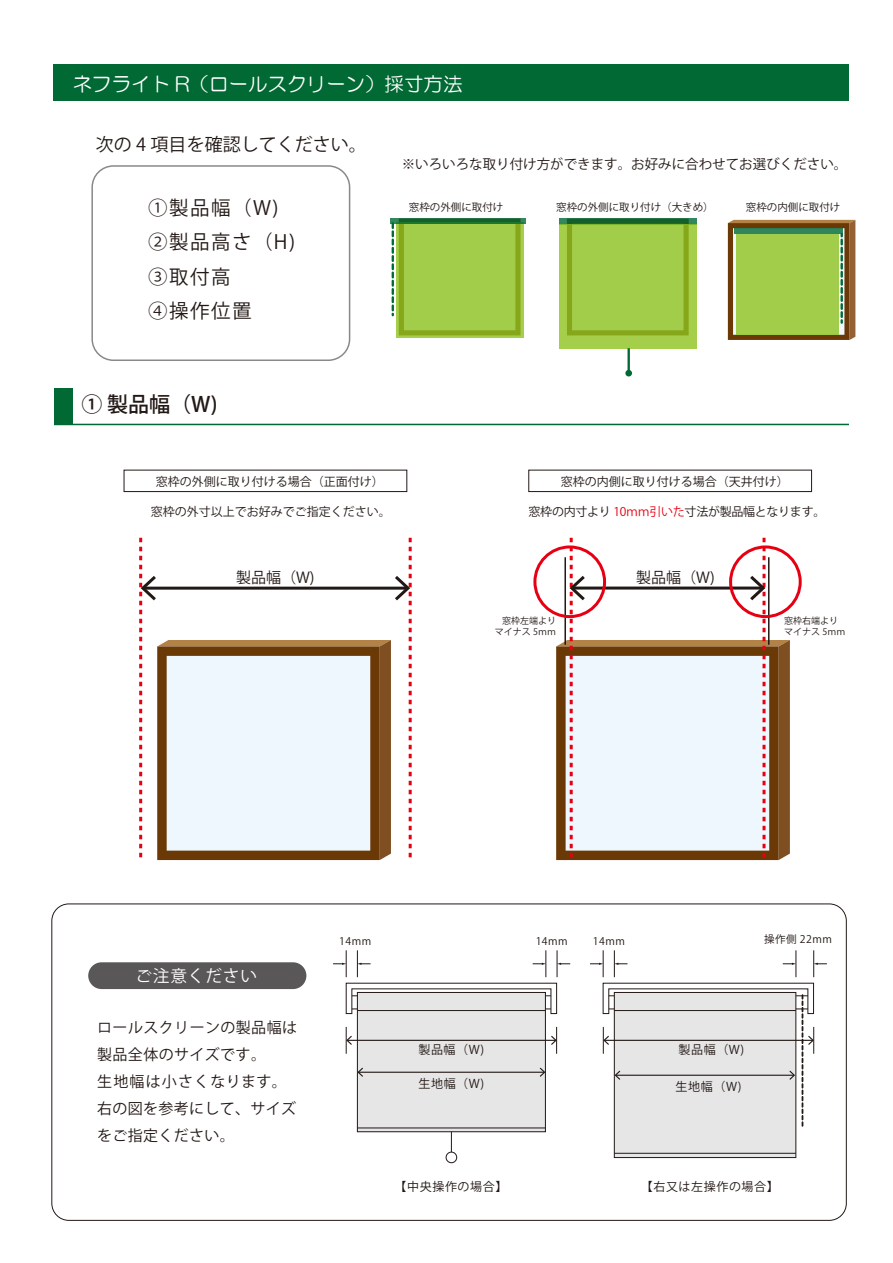
<style>
.page{position:relative;width:893px;height:1263px;background:#fff}
.page>*{position:absolute;margin:0;border:0;box-sizing:border-box;transform-origin:0 0}
.t1{font:500 21px "Koz Go Pr 6 N";color:#221815}
.t2{font:19.5px/34.5px "Koz Go Pr 6 N";letter-spacing:.075em;color:#221815}
.t3{font:19.5px "HG Maru Gothic MPRO";color:#fff}
.t4{font:18px "Koz Go Pr 6 N";color:#221815}
.t5{font:16.65px "Koz Go Pr 6 N";letter-spacing:.05em;color:#fff}
.t6{font:15px/27px "Koz Go Pr 6 N";letter-spacing:.025em;color:#221815}
.t7{font:13.5px "Koz Go Pr 6 N";color:#221815}
.t8{font:12px "Koz Go Pr 6 N";color:#221815}
.t9{font:12px "Koz Go Pr 6 N";letter-spacing:-.025em;color:#221815}
.t10{font:12px "Koz Go Pr 6 N";letter-spacing:.05em;color:#221815}
.t11{font:10.5px "Koz Go Pr 6 N";color:#221815}
.t12{font:9px/10.5px "Koz Go Pr 6 N";color:#221815;text-align:right}
.s1{color:#e60012}
</style>
<div class="page">
<div style="left:88px;top:962px;width:218px;height:27px;background:#595757;border-radius:13px"></div>
<div style="left:54px;top:64px;width:795px;height:37px;background:#006934"></div>
<div style="left:54px;top:388px;width:19px;height:36px;background:#006934"></div>
<hr style="left:54px;top:424px;width:795px;height:1px;background:#006934">
<div style="left:124px;top:470px;width:283px;height:22px;border:1px solid #221815"></div>
<div style="left:528px;top:470px;width:284px;height:22px;border:1px solid #221815"></div>
<svg style="left:139px;top:538px;width:273px;height:323px"></svg>
<svg style="left:556px;top:538px;width:234px;height:323px"></svg>
<div style="left:729px;top:545px;width:73px;height:73px;border:3px solid #e60012;border-radius:50%"></div>
<div style="left:533px;top:545px;width:73px;height:73px;border:3px solid #e60012;border-radius:50%"></div>
<svg style="left:392px;top:224px;width:2px;height:93px"></svg>
<svg style="left:559px;top:218px;width:138px;height:6px"></svg>
<svg style="left:559px;top:224px;width:138px;height:125px;background:#9ec945"></svg>
<div style="left:91px;top:165px;width:259px;height:196px;border:2px solid #898989;border-radius:21px"></div>
<svg style="left:728px;top:220px;width:127px;height:120px;background:#95ae48"></svg>
<svg style="left:396px;top:224px;width:128px;height:113px;background:#9ec845"></svg>
<svg style="left:390px;top:219px;width:136px;height:5px"></svg>
<hr style="left:627px;top:348px;width:3px;height:25px;background:#006934">
<div style="left:625px;top:370px;width:7px;height:6px;background:#006934;border-radius:50%"></div>
<div style="left:357px;top:992px;width:189px;height:140px;background:#e6e6e6;border:1px solid #221815"></div>
<hr style="left:357px;top:1128px;width:188px;height:1px;background:#221815">
<div style="left:614px;top:992px;width:182px;height:166px;background:#e6e6e6;border:1px solid #221815"></div>
<hr style="left:614px;top:1153px;width:182px;height:1px;background:#221815">
<svg style="left:451px;top:1132px;width:1px;height:20px"></svg>
<div style="left:446px;top:1152px;width:11px;height:11px;border:1px solid #221815;border-radius:50%"></div>
<hr style="left:347px;top:1040px;width:209px;height:1px;background:#221815">
<svg style="left:346px;top:1027px;width:6px;height:27px"></svg>
<svg style="left:551px;top:1027px;width:6px;height:27px"></svg>
<hr style="left:359px;top:1072px;width:185px;height:1px;background:#221815">
<svg style="left:357px;top:1067px;width:6px;height:10px"></svg>
<svg style="left:540px;top:1067px;width:5px;height:10px"></svg>
<svg style="left:333px;top:950px;width:237px;height:64px"></svg>
<svg style="left:590px;top:950px;width:237px;height:178px"></svg>
<h2 class="t3" style="left:73px;top:74px;width:391px">ネフライト R（ロールスクリーン）採寸方法</h2>
<h3 class="t4" style="left:96px;top:134px;width:272px">次の 4 項目を確認してください。</h3>
<h2 class="t2" style="left:148px;top:191px;width:148px">①製品幅（W)<br>②製品高さ（H)<br>③取付高<br>④操作位置</h2>
<h1 class="t1" style="left:82px;top:393px;width:137px">① 製品幅（W)</h1>
<p class="t7" style="left:402px;top:156px;width:447px">※いろいろな取り付け方ができます。お好みに合わせてお選びください。</p>
<p class="t11" style="left:409px;top:202px;width:96px">窓枠の外側に取付け</p>
<p class="t11" style="left:556px;top:202px;width:159px">窓枠の外側に取り付け（大きめ）</p>
<p class="t11" style="left:746px;top:202px;width:96px">窓枠の内側に取付け</p>
<p class="t8" style="left:156px;top:475px;width:230px">窓枠の外側に取り付ける場合（正面付け）</p>
<p class="t8" style="left:151px;top:504px;width:242px">窓枠の外寸以上でお好みでご指定ください。</p>
<p class="t9" style="left:529px;top:504px;width:298px">窓枠の内寸より <span class="s1">10ｍｍ引いた</span>寸法が製品幅となります。</p>
<p class="t8" style="left:561px;top:475px;width:229px">窓枠の内側に取り付ける場合（天井付け）</p>
<p class="t6" style="left:236px;top:564px;width:80px">製品幅（W)</p>
<p class="t6" style="left:636px;top:564px;width:80px">製品幅（W)</p>
<p class="t12" style="left:495px;top:616px;width:63px">窓枠左端よりマイナス 5ｍｍ</p>
<p class="t12" style="left:784px;top:616px;width:63px;text-align:left">窓枠右端よりマイナス 5ｍｍ</p>
<h3 class="t5" style="left:135px;top:966px;width:123px">ご注意ください</h3>
<p class="t6" style="left:97px;top:1014px;width:201px">ロールスクリーンの製品幅は製品全体のサイズです。<br>生地幅は小さくなります。右の図を参考にして、サイズをご指定ください。</p>
<p class="t11" style="left:339px;top:935px;width:34px">14mm</p>
<p class="t11" style="left:536px;top:935px;width:34px">14mm</p>
<p class="t11" style="left:593px;top:935px;width:34px">14mm</p>
<p class="t11" style="left:764px;top:933px;width:69px">操作側 22mm</p>
<p class="t8" style="left:418px;top:1042px;width:67px">製品幅（W)</p>
<p class="t8" style="left:679px;top:1042px;width:67px">製品幅（W)</p>
<p class="t8" style="left:418px;top:1077px;width:67px">生地幅（W)</p>
<p class="t8" style="left:676px;top:1080px;width:67px">生地幅（W)</p>
<p class="t10" style="left:395px;top:1180px;width:114px">【中央操作の場合】</p>
<p class="t10" style="left:641px;top:1180px;width:139px">【右又は左操作の場合】</p>
</div>
